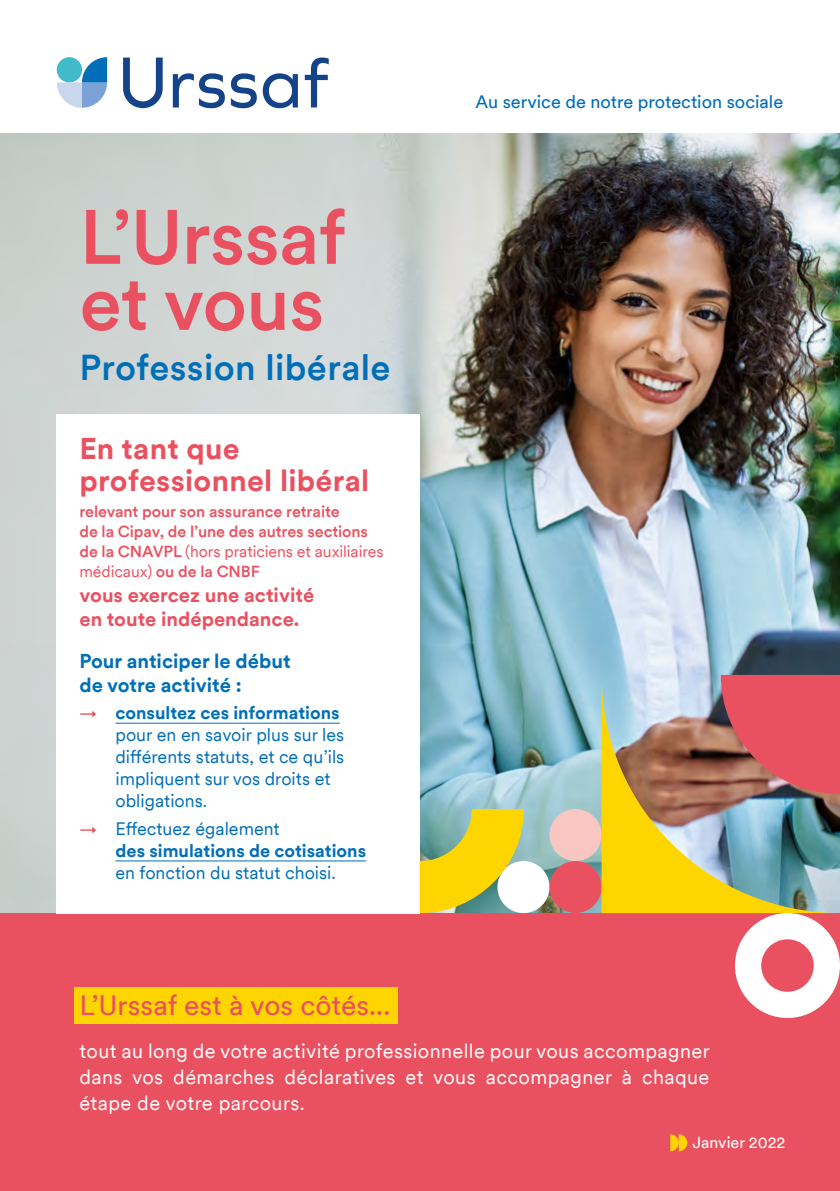
<style>
.page{position:relative;width:840px;height:1191px;background:#fff}
.page>*{position:absolute;margin:0;border:0;box-sizing:border-box;transform-origin:0 0}
.t1{font:500 76px/66px "Circular";letter-spacing:-.01em;color:#ea5160}
.t2{font:500 36px "Circular";letter-spacing:.01em;color:#006fb8}
.t3{font:700 30px/32px "Circular";letter-spacing:.01em;color:#ea5160}
.TITRE_Bande{font:28px "Circular";color:#ea5160}
.t4{font:20px/26px "Circular";letter-spacing:.02em;color:#fff;text-align:justify}
.t5{font:700 20px/24px "Circular";color:#ea5160}
.t6{font:700 20px/24px "Circular";color:#006fb8}
.t7{font:18px/22px "Circular";color:#006fb8}
.t8{font:18px "Circular";color:#006fb8}
.t9{font:500 16px/20px "Circular";letter-spacing:-.005em;color:#ea5160}
.t10{font:16px "Circular";color:#fff}
.s1{font-weight:400}
.s2{font-size:17px;color:#ea5160}
.s3{font-weight:700}
</style>
<div class="page">
<img style="left:0;top:134px;width:839px;height:779px">
<div style="left:0;top:913px;width:839px;height:278px;background:#ea5160"></div>
<svg style="left:57px;top:57px;width:50px;height:51px"></svg>
<svg style="left:123px;top:58px;width:39px;height:50px"></svg>
<svg style="left:173px;top:73px;width:52px;height:35px"></svg>
<svg style="left:231px;top:73px;width:67px;height:35px"></svg>
<svg style="left:304px;top:57px;width:24px;height:50px"></svg>
<div style="left:74px;top:987px;width:323px;height:36px;background:#ffd500"></div>
<div style="left:549px;top:861px;width:52px;height:52px;background:#ea5160;border-radius:26px"></div>
<div style="left:549px;top:809px;width:52px;height:52px;background:#f9c6c1;border-radius:26px"></div>
<img style="left:601px;top:675px;width:238px;height:238px">
<svg style="left:720px;top:675px;width:119px;height:119px;background:#d6565e"></svg>
<svg style="left:734px;top:913px;width:105px;height:105px"></svg>
<div style="left:57px;top:414px;width:363px;height:499px;background:#fff"></div>
<hr style="left:115px;top:722px;width:224px;height:1px;background:#006fb8">
<hr style="left:115px;top:860px;width:251px;height:1px;background:#006fb8">
<svg style="left:419px;top:809px;width:131px;height:104px"></svg>
<svg style="left:670px;top:1134px;width:17px;height:17px"></svg>
<p class="t1" style="left:79px;top:201px;width:268px">L’Urssaf et vous</p>
<p class="t2" style="left:79px;top:343px;width:312px">Profession libérale</p>
<p class="t3" style="left:79px;top:431px;width:291px">En tant que professionnel libéral</p>
<p class="t9" style="left:79px;top:500px;width:305px">relevant pour son assurance retraite<br>de la Cipav, de l’une des autres sections de la CNAVPL <span class="s1">(hors praticiens et auxiliaires médicaux)</span> ou de la CNBF</p>
<p class="t5" style="left:79px;top:582px;width:236px">vous exercez une activité en toute indépendance.</p>
<p class="t6" style="left:79px;top:647px;width:212px">Pour anticiper le début de votre activité :</p>
<p class="t7" style="left:115px;top:701px;width:230px;text-indent:-36px"><span class="s2">→</span> <span class="s3">consultez ces informations </span>pour en en savoir plus sur les différents statuts, et ce qu’ils impliquent sur vos droits et obligations.</p>
<p class="t7" style="left:115px;top:817px;width:252px;text-indent:-36px"><span class="s2">→</span> Effectuez également<br><span class="s3">des simulations de cotisations </span>en fonction du statut choisi.</p>
<p class="t8" style="left:475px;top:90px;width:309px">Au service de notre protection sociale</p>
<p class="TITRE_Bande" style="left:79px;top:986px;width:312px">L’Urssaf est à vos côtés...</p>
<p class="t4" style="left:79px;top:1037px;width:631px">tout au long de votre activité professionnelle pour vous accompagner dans vos démarches déclaratives et vous accompagner à chaque étape de votre parcours.</p>
<p class="t10" style="left:692px;top:1132px;width:94px">Janvier 2022</p>
</div>
